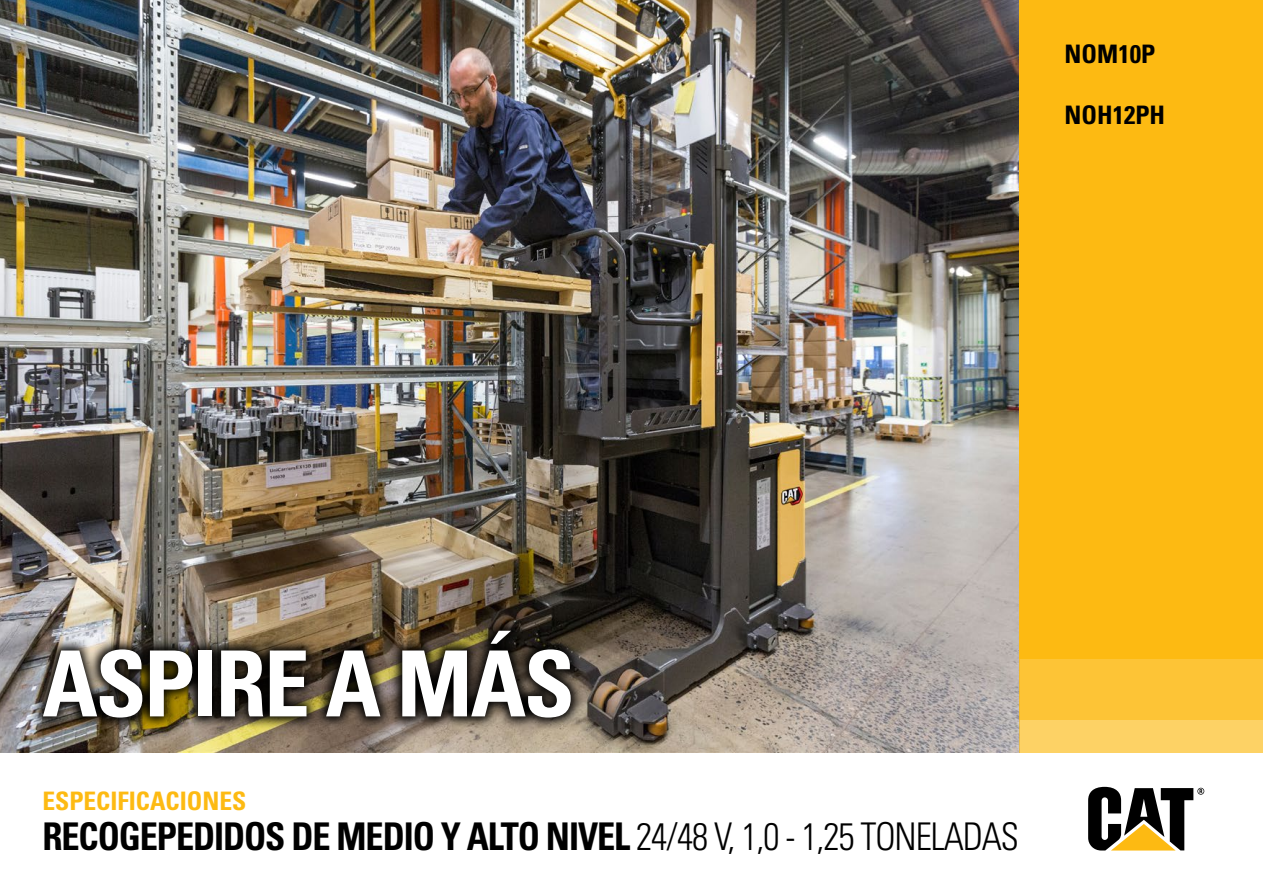
<style>
.page{position:relative;width:1263px;height:893px;background:#fff}
.page>*{position:absolute;margin:0;border:0;box-sizing:border-box;transform-origin:0 0}
.t1{font:91.2px "Univers LTCYR 67 Bold Cond";letter-spacing:-.025em;color:#fff}
.t2{font:38.25px "Univers LTCYR 67 Bold Cond";letter-spacing:-.03em;color:#000;scale:.95 1}
.t3{font:25.5px "Univers LTCYR 67 Bold Cond";color:#fdba12}
.t4{font:25.5px "Univers LTCYR 67 Bold Cond";color:#000}
.s1{font-family:"Univers LTCYR 47 Light Cond"}
</style>
<div class="page">
<img style="left:0;top:0;width:1019px;height:753px">
<svg style="left:1088px;top:787px;width:116px;height:63px"></svg>
<div style="left:1019px;top:0;width:244px;height:658px;background:#fdba12"></div>
<div style="left:1019px;top:658px;width:244px;height:62px;background:#fdc436"></div>
<div style="left:1019px;top:720px;width:244px;height:33px;background:#fdd265"></div>
<img style="left:30px;top:617px;width:554px;height:114px">
<p class="t4" style="left:1065px;top:38px;width:92px">NOM10P</p>
<p class="t4" style="left:1065px;top:99px;width:102px">NOH12PH</p>
<h1 class="t1" style="left:42px;top:628px;width:534px">ASPIRE A MÁS</h1>
<p class="t3" style="left:43px;top:785px;width:205px">ESPECIFICACIONES</p>
<p class="t2" style="left:43px;top:813px;width:1029px">RECOGEPEDIDOS DE MEDIO Y ALTO NIVEL <span class="s1">24/48 V, 1,0 - 1,25 TONELADAS</span></p>
</div>
